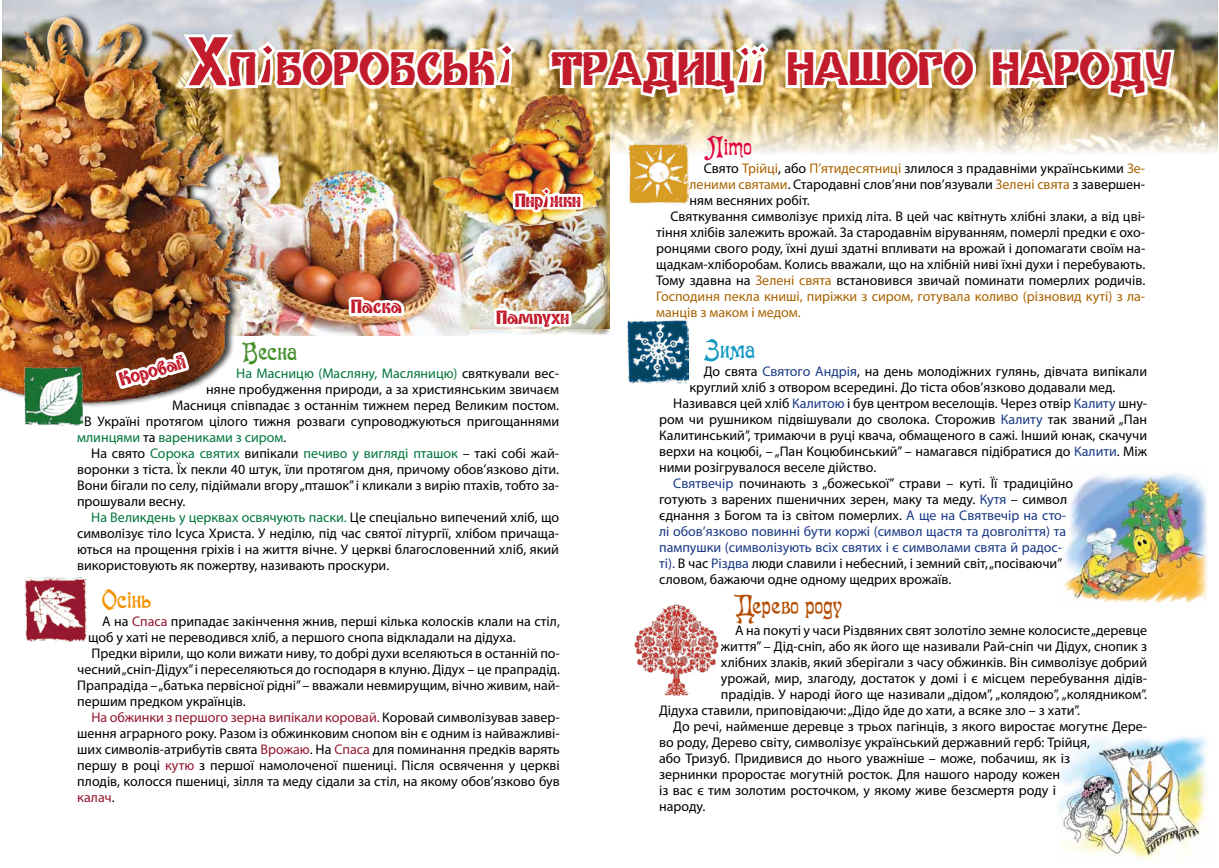
<style>
.page{position:relative;width:1219px;height:868px;background:#fff}
.page>*{position:absolute;margin:0;border:0;box-sizing:border-box;transform-origin:0 0}
.t1{font:46.6px "Beresta";color:#c21b2b}
.t2{font:30px "Baron Munchausen";color:#b54e04}
.t3{font:30px "Baron Munchausen";color:#438f29}
.t4{font:30px "Baron Munchausen";color:#f39200}
.t5{font:30px "Baron Munchausen";color:#e4003f}
.t6{font:30px "Baron Munchausen";color:#1199c2}
.t7{font:19px "Beresta";color:#c21b2b}
.t8{font:14px "Myriad Pro";color:#000}
.t9{font:14px "Myriad Pro";color:#00763c}
.t10{font:14px "Myriad Pro";color:#193985}
.t11{font:14px "Myriad Pro";color:#aa6400}
.t12{font:14px "Myriad Pro";color:#94172f}
.s1{font-size:68.5px}
.s2{color:#000}
.s3{color:#94172f}
.s4{color:#aa6400}
.s5{color:#193985}
</style>
<div class="page">
<img style="left:1064px;top:473px;width:143px;height:130px">
<img style="left:1058px;top:736px;width:149px;height:124px">
<img style="left:770px;top:0;width:448px;height:153px">
<img style="left:0;top:0;width:261px;height:407px">
<svg style="left:783px;top:46px;width:197px;height:46px"></svg>
<img style="left:987px;top:45px;width:191px;height:56px">
<img style="left:634px;top:604px;width:85px;height:91px">
<img style="left:24px;top:366px;width:60px;height:60px">
<img style="left:24px;top:577px;width:63px;height:64px">
<img style="left:627px;top:333px;width:61px;height:50px">
<svg style="left:111px;top:346px;width:82px;height:47px"></svg>
<img style="left:178px;top:0;width:592px;height:333px">
<h1 class="t1" style="left:187px;top:41px;width:986px"><span class="s1">Х</span>Л БОРОБСЬК i ТРАДИЦ НАШОГО НАРОДУ</h1>
<h3 class="t7" style="left:351px;top:295px;width:52px">Паска</h3>
<h3 class="t7" style="left:515px;top:188px;width:67px">Пир жки</h3>
<h3 class="t7" style="left:496px;top:305px;width:74px">Пампухи</h3>
<h2 class="t3" style="left:243px;top:336px;width:55px">Весна</h2>
<p class="t9" style="left:236px;top:364px;width:324px">На Масницю (Масляну, Масляницю) <span class="s2">святкували вес-</span></p>
<p class="t8" style="left:206px;top:380px;width:355px">няне пробудження природи, а за християнським звичаєм</p>
<p class="t8" style="left:172px;top:396px;width:388px">Масниця співпадає з останнім тижнем перед Великим постом.</p>
<p class="t8" style="left:84px;top:412px;width:476px">В Україні протягом цілого тижня розваги супроводжуються пригощаннями</p>
<p class="t9" style="left:77px;top:428px;width:211px">млинцями <span class="s2">та</span> варениками з сиром<span class="s2">.</span></p>
<p class="t9" style="left:91px;top:444px;width:469px"><span class="s2">На свято</span> Сорока святих <span class="s2">випікали</span> печиво у вигляді пташок <span class="s2">– такі собі жай-</span></p>
<p class="t8" style="left:77px;top:460px;width:484px">воронки з тіста. Їх пекли 40 штук, їли протягом дня, причому обов’язково діти.</p>
<p class="t8" style="left:77px;top:476px;width:483px">Вони бігали по селу, підіймали вгору „пташок” і кликали з вирію птахів, тобто за-</p>
<p class="t8" style="left:77px;top:492px;width:110px">прошували весну.</p>
<p class="t9" style="left:91px;top:508px;width:469px">На Великдень у церквах освячують паски. <span class="s2">Це спеціально випечений хліб, що</span></p>
<p class="t8" style="left:77px;top:524px;width:484px">символізує тіло Ісуса Христа. У неділю, під час святої літургії, хлібом причаща-</p>
<p class="t8" style="left:77px;top:540px;width:483px">ються на прощення гріхів і на життя вічне. У церкві благословенний хліб, який</p>
<p class="t8" style="left:77px;top:556px;width:314px">використовують як пожертву, називають проскури.</p>
<h3 class="t7" style="left:116px;top:369px;width:69px;rotate:-16deg">Коровай</h3>
<h2 class="t4" style="left:102px;top:584px;width:50px">Осінь</h2>
<p class="t8" style="left:102px;top:612px;width:459px">А на <span class="s3">Спаса</span> припадає закінчення жнив, перші кілька колосків клали на стіл,</p>
<p class="t8" style="left:88px;top:628px;width:429px">щоб у хаті не переводився хліб, а першого снопа відкладали на дідуха.</p>
<p class="t8" style="left:91px;top:644px;width:470px">Предки вірили, що коли вижати ниву, то добрі духи вселяються в останній по-</p>
<p class="t8" style="left:77px;top:660px;width:484px">чесний „сніп-Дідух” і переселяються до господаря в клуню. Дідух – це прапрадід.</p>
<p class="t8" style="left:77px;top:676px;width:484px">Прапрадіда – „батька первісної рідні” – вважали невмирущим, вічно живим, най-</p>
<p class="t8" style="left:77px;top:692px;width:170px">першим предком українців.</p>
<p class="t12" style="left:91px;top:708px;width:470px">На обжинки з першого зерна випікали коровай. <span class="s2">Коровай символізував завер-</span></p>
<p class="t8" style="left:77px;top:724px;width:484px">шення аграрного року. Разом із обжинковим снопом він є одним із найважливі-</p>
<p class="t8" style="left:77px;top:740px;width:484px">ших символів-атрибутів свята <span class="s3">Врожаю</span>. На <span class="s3">Спаса</span> для поминання предків варять</p>
<p class="t8" style="left:77px;top:756px;width:484px">першу в році <span class="s3">кутю</span> з першої намолоченої пшениці. Після освячення у церкві</p>
<p class="t8" style="left:77px;top:772px;width:484px">плодів, колосся пшениці, зілля та меду сідали за стіл, на якому обов’язково був</p>
<p class="t12" style="left:77px;top:788px;width:39px">калач<span class="s2">.</span></p>
<h2 class="t5" style="left:704px;top:131px;width:50px">Літо</h2>
<p class="t8" style="left:704px;top:159px;width:443px">Свято <span class="s4">Трійці</span>, або <span class="s4">П’ятидесятниці</span> злилося з прадавніми українськими <span class="s4">Зе-</span></p>
<p class="t8" style="left:690px;top:175px;width:457px"><span class="s4">леними святами</span>. Стародавні слов’яни пов’язували <span class="s4">Зелені свята</span> з завершен-</p>
<p class="t8" style="left:690px;top:191px;width:122px">ням весняних робіт.</p>
<p class="t8" style="left:670px;top:207px;width:476px">Святкування символізує прихід літа. В цей час квітнуть хлібні злаки, а від цві-</p>
<p class="t8" style="left:656px;top:223px;width:490px">тіння хлібів залежить врожай. За стародавнім віруванням, померлі предки є охо-</p>
<p class="t8" style="left:656px;top:239px;width:491px">ронцями свого роду, їхні душі здатні впливати на врожай і допомагати своїм на-</p>
<p class="t8" style="left:656px;top:255px;width:491px">щадкам-хліборобам. Колись вважали, що на хлібній ниві їхні духи і перебувають.</p>
<p class="t8" style="left:656px;top:271px;width:490px">Тому здавна на <span class="s4">Зелені свята</span> встановився звичай поминати померлих родичів.</p>
<p class="t11" style="left:656px;top:287px;width:490px">Господиня пекла книші, пиріжки з сиром, готувала коливо (різновид куті) з ла-</p>
<p class="t11" style="left:656px;top:303px;width:146px">манців з маком і медом.</p>
<h2 class="t6" style="left:704px;top:334px;width:53px">Зима</h2>
<p class="t8" style="left:704px;top:363px;width:445px">До свята <span class="s5">Святого Андрія</span>, на день молодіжних гулянь, дівчата випікали</p>
<p class="t8" style="left:690px;top:379px;width:427px">круглий хліб з отвором всередині. До тіста обов’язково додавали мед.</p>
<p class="t8" style="left:673px;top:395px;width:475px">Називався цей хліб <span class="s5">Калитою</span> і був центром веселощів. Через отвір <span class="s5">Калиту</span> шну-</p>
<p class="t8" style="left:659px;top:411px;width:489px">ром чи рушником підвішували до сволока. Сторожив <span class="s5">Калиту</span> так званий „Пан</p>
<p class="t8" style="left:659px;top:427px;width:490px">Калитинський”, тримаючи в руці квача, обмащеного в сажі. Інший юнак, скачучи</p>
<p class="t8" style="left:659px;top:443px;width:489px">верхи на коцюбі, – „Пан Коцюбинський” – намагався підібратися до <span class="s5">Калити</span>. Між</p>
<p class="t8" style="left:659px;top:459px;width:219px">ними розігрувалося веселе дійство.</p>
<p class="t8" style="left:673px;top:475px;width:401px"><span class="s5">Святвечір</span> починають з „божеської” страви – куті. Її традиційно</p>
<p class="t8" style="left:659px;top:491px;width:410px">готують з варених пшеничних зерен, маку та меду. <span class="s5">Кутя</span> – символ</p>
<p class="t8" style="left:659px;top:507px;width:409px">єднання з Богом та із світом померлих. <span class="s5">А ще на Святвечір на сто-</span></p>
<p class="t10" style="left:659px;top:523px;width:409px">лі обов’язково повинні бути коржі (символ щастя та довголіття) та</p>
<p class="t10" style="left:659px;top:539px;width:405px">пампушки (символізують всіх святих і є символами свята й радос-</p>
<p class="t8" style="left:659px;top:555px;width:405px"><span class="s5">ті).</span> В час <span class="s5">Різдва</span> люди славили і небесний, і земний світ, „посіваючи”</p>
<p class="t8" style="left:659px;top:571px;width:294px">словом, бажаючи одне одному щедрих врожаїв.</p>
<h2 class="t2" style="left:735px;top:590px;width:109px">Дерево роду</h2>
<p class="t8" style="left:735px;top:621px;width:413px">А на покуті у часи Різдвяних свят золотіло земне колосисте „деревце</p>
<p class="t8" style="left:721px;top:637px;width:428px">життя” – Дід-сніп, або як його ще називали Рай-сніп чи Дідух, снопик з</p>
<p class="t8" style="left:721px;top:653px;width:428px">хлібних злаків, який зберігали з часу обжинків. Він символізує добрий</p>
<p class="t8" style="left:721px;top:669px;width:428px">урожай, мир, злагоду, достаток у домі і є місцем перебування дідів-</p>
<p class="t8" style="left:721px;top:685px;width:428px">прадідів. У народі його ще називали „дідом”, „колядою”, „колядником”.</p>
<p class="t8" style="left:659px;top:701px;width:423px">Дідуха ставили, приповідаючи: „Дідо йде до хати, а всяке зло – з хати”.</p>
<p class="t8" style="left:673px;top:717px;width:475px">До речі, найменше деревце з трьох пагінців, з якого виростає могутнє Дере-</p>
<p class="t8" style="left:659px;top:733px;width:433px">во роду, Дерево світу, символізує український державний герб: Трійця,</p>
<p class="t8" style="left:659px;top:749px;width:413px">або Тризуб. Придивися до нього уважніше – може, побачиш, як із</p>
<p class="t8" style="left:659px;top:765px;width:403px">зернинки проростає могутній росток. Для нашого народу кожен</p>
<p class="t8" style="left:659px;top:781px;width:398px">із вас є тим золотим росточком, у якому живе безсмертя роду і</p>
<p class="t8" style="left:659px;top:797px;width:48px">народу.</p>
</div>
